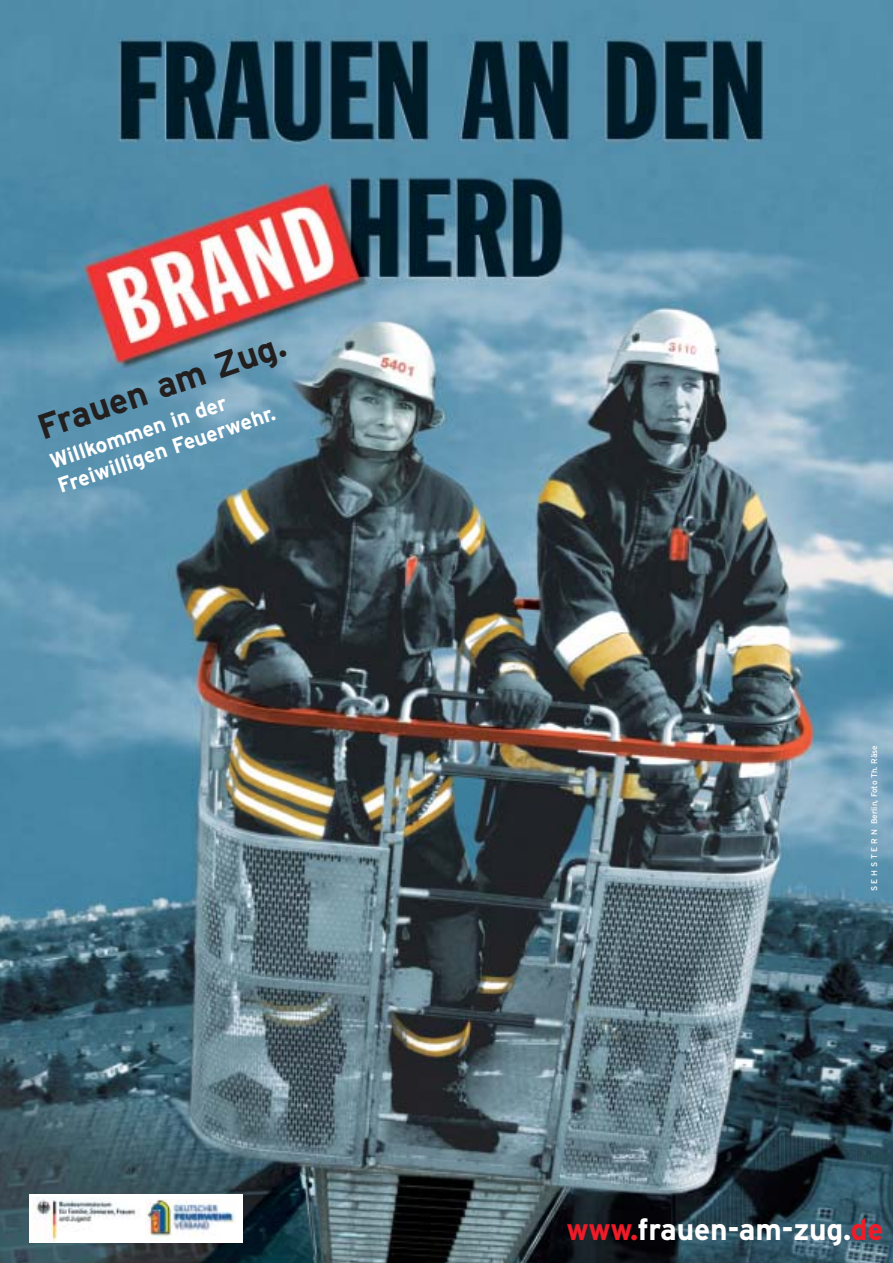
<style>
.page{position:relative;width:893px;height:1263px;background:#fff}
.page>*{position:absolute;margin:0;border:0;box-sizing:border-box;transform-origin:0 0}
.t1{font:700 35.25px "Interstate";color:#231f1f}
.t2{font:700 30px "Interstate";letter-spacing:-.005em;color:#fff}
.t3{font:700 21.3px/25.7px "Interstate";color:#fff}
.t4{font:8.25px "Interstate";letter-spacing:-.005em;color:#fff}
.s1{color:#ee1b28}
</style>
<div class="page">
<img style="left:0;top:0;width:892px;height:1263px">
<div style="left:29px;top:1194px;width:213px;height:49px;background:#fff"></div>
<img style="left:34px;top:1197px;width:102px;height:44px">
<img style="left:146px;top:1200px;width:90px;height:40px">
<h1 class="t1" style="left:34px;top:416px;width:262px;rotate:-19deg">Frauen am Zug.</h1>
<p class="t3" style="left:47px;top:453px;width:230px;rotate:-19deg">Willkommen in der<br>Freiwilligen Feuerwehr.</p>
<p class="t4" style="left:871px;top:891px;width:148px;rotate:-90deg">S E H S T E R N Berlin, Foto Th. Räse</p>
<h2 class="t2" style="left:566px;top:1218px;width:318px"><span class="s1">www.</span>frauen-am-zug.<span class="s1">de</span></h2>
</div>
